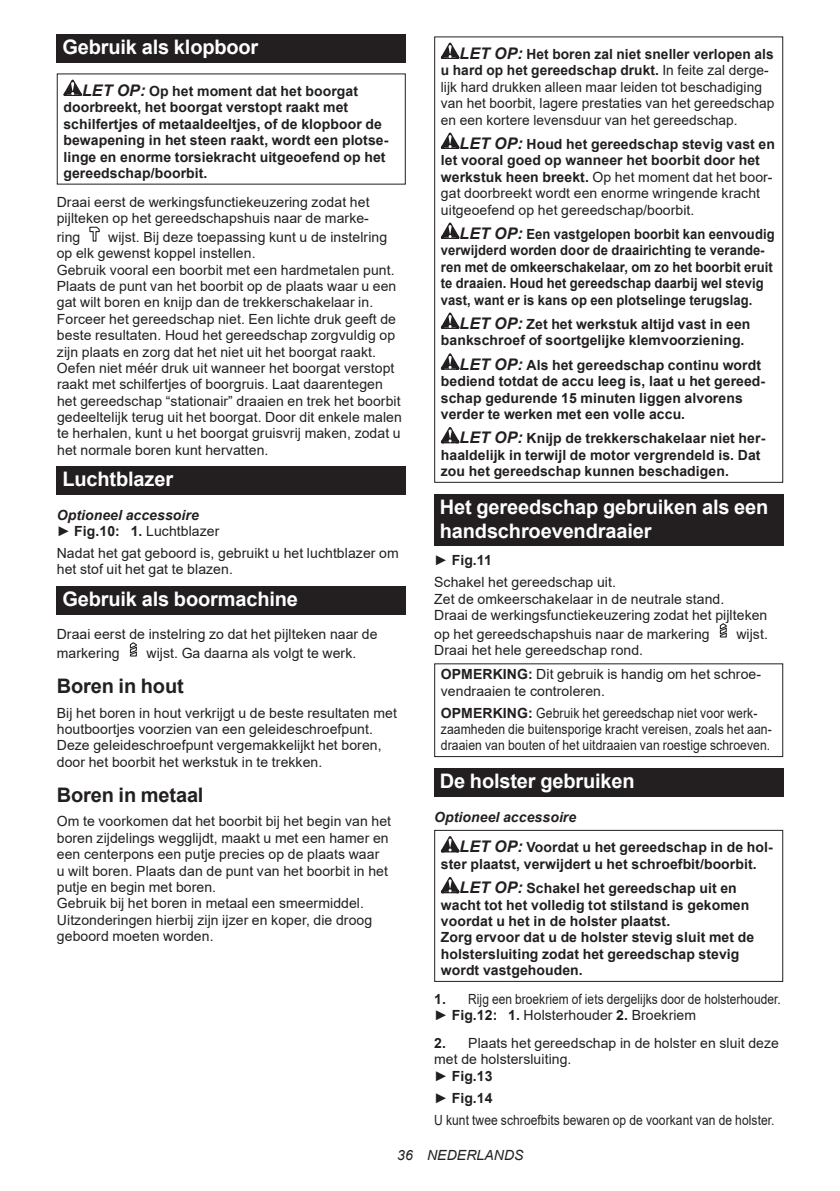
<style>
.page{position:relative;width:840px;height:1191px;background:#fff}
.page>*{position:absolute;margin:0;border:0;box-sizing:border-box;transform-origin:0 0}
.t1{font:700 20px/23.4px "Arial";letter-spacing:-.01em;color:#fff}
.t2{font:700 20px "Arial";letter-spacing:-.01em;color:#231f20}
.t3{font:14px/16.4px "Arial";letter-spacing:.005em;color:#231f20}
.t4{font:700 14px/16.4px "Arial";letter-spacing:.005em;color:#231f20}
.t5{font:700 14px/16.4px "Arial";letter-spacing:.005em;color:#231f20;scale:.93 1}
.t6{font:14px/16.4px "Arial";letter-spacing:.005em;color:#231f20;scale:.87 1}
.t7{font:14px/16.4px "Arial";letter-spacing:.005em;color:#231f20;scale:.85 1}
.t8{font:italic 700 14px/16.4px "Arial";letter-spacing:.005em;color:#231f20}
.t9{font:italic 14px "Arial";letter-spacing:.005em;color:#231f20}
.s1{font-style:italic;font-size:16px}
.s2{font-weight:400;font-style:normal}
.s3{font-style:normal}
.s4{font-weight:700;font-style:italic;font-size:16px}
.s5{font-weight:700}
.s6{font-style:italic}
</style>
<div class="page">
<div style="left:57px;top:34px;width:348px;height:29px;background:#231f20"></div>
<svg style="left:63px;top:80px;width:19px;height:16px"></svg>
<svg style="left:89px;top:226px;width:11px;height:16px"></svg>
<div style="left:57px;top:466px;width:348px;height:29px;background:#231f20"></div>
<div style="left:57px;top:586px;width:348px;height:28px;background:#231f20"></div>
<svg style="left:129px;top:642px;width:8px;height:15px"></svg>
<svg style="left:440px;top:43px;width:19px;height:16px"></svg>
<svg style="left:440px;top:133px;width:19px;height:16px"></svg>
<svg style="left:440px;top:223px;width:19px;height:16px"></svg>
<svg style="left:440px;top:312px;width:19px;height:17px"></svg>
<svg style="left:440px;top:353px;width:19px;height:17px"></svg>
<svg style="left:440px;top:427px;width:19px;height:16px"></svg>
<div style="left:434px;top:36px;width:348px;height:447px;border:1px solid #231f20"></div>
<div style="left:434px;top:494px;width:348px;height:52px;background:#231f20"></div>
<svg style="left:719px;top:623px;width:8px;height:15px"></svg>
<div style="left:434px;top:663px;width:348px;height:94px;border:1px solid #231f20"></div>
<div style="left:434px;top:768px;width:348px;height:29px;background:#231f20"></div>
<svg style="left:440px;top:836px;width:19px;height:16px"></svg>
<svg style="left:440px;top:877px;width:19px;height:16px"></svg>
<div style="left:434px;top:830px;width:348px;height:152px;border:1px solid #231f20"></div>
<h1 class="t1" style="left:62px;top:36px;width:197px">Gebruik als klopboor</h1>
<p class="t4" style="left:63px;top:83px;width:326px;text-indent:19px"><span class="s1">LET OP:</span> Op het moment dat het boorgat doorbreekt, het boorgat verstopt raakt met schilfertjes of metaaldeeltjes, of de klopboor de bewapening in het steen raakt, wordt een plotse&shy;linge en enorme torsiekracht uitgeoefend op het gereedschap/boorbit.</p>
<p class="t3" style="left:57px;top:193px;width:314px">Draai eerst de werkingsfunctiekeuzering zodat het pijlteken op het gereedschapshuis naar de marke-</p>
<p class="t3" style="left:57px;top:229px;width:25px">ring</p>
<p class="t3" style="left:57px;top:229px;width:346px;text-indent:51px">wijst. Bij deze toepassing kunt u de instelring op elk gewenst koppel instellen.<br>Gebruik vooral een boorbit met een hardmetalen punt.<br>Plaats de punt van het boorbit op de plaats waar u een gat wilt boren en knijp dan de trekkerschakelaar in.<br>Forceer het gereedschap niet. Een lichte druk geeft de beste resultaten. Houd het gereedschap zorgvuldig op zijn plaats en zorg dat het niet uit het boorgat raakt.<br>Oefen niet méér druk uit wanneer het boorgat verstopt raakt met schilfertjes of boorgruis. Laat daarentegen het gereedschap “stationair” draaien en trek het boorbit gedeeltelijk terug uit het boorgat. Door dit enkele malen te herhalen, kunt u het boorgat gruisvrij maken, zodat u het normale boren kunt hervatten.</p>
<h1 class="t1" style="left:62px;top:468px;width:112px">Luchtblazer</h1>
<p class="t8" style="left:57px;top:507px;width:164px">Optioneel accessoire<br><span class="s2">►</span> <span class="s3">Fig.10: 1.</span> <span class="s2">Luchtblazer</span></p>
<p class="t3" style="left:57px;top:545px;width:343px">Nadat het gat geboord is, gebruikt u het luchtblazer om het stof uit het gat te blazen.</p>
<h1 class="t1" style="left:62px;top:587px;width:237px">Gebruik als boormachine</h1>
<p class="t3" style="left:57px;top:625px;width:322px;line-height:18.8px">Draai eerst de instelring zo dat het pijlteken naar de markering</p>
<p class="t3" style="left:146px;top:644px;width:211px">wijst. Ga daarna als volgt te werk.</p>
<h1 class="t2" style="left:57px;top:671px;width:128px">Boren in hout</h1>
<p class="t3" style="left:57px;top:704px;width:341px">Bij het boren in hout verkrijgt u de beste resultaten met houtboortjes voorzien van een geleideschroefpunt.<br>Deze geleideschroefpunt vergemakkelijkt het boren, door het boorbit het werkstuk in te trekken.</p>
<h1 class="t2" style="left:57px;top:780px;width:148px">Boren in metaal</h1>
<p class="t3" style="left:57px;top:813px;width:336px">Om te voorkomen dat het boorbit bij het begin van het boren zijdelings wegglijdt, maakt u met een hamer en een centerpons een putje precies op de plaats waar<br>u wilt boren. Plaats dan de punt van het boorbit in het putje en begin met boren.<br>Gebruik bij het boren in metaal een smeermiddel.<br>Uitzonderingen hierbij zijn ijzer en koper, die droog geboord moeten worden.</p>
<p class="t3" style="left:440px;top:46px;width:335px;text-indent:19px"><span class="s4">LET OP:</span> <span class="s5">Het boren zal niet sneller verlopen als u hard op het gereedschap drukt.</span> In feite zal derge&shy;lijk hard drukken alleen maar leiden tot beschadiging van het boorbit, lagere prestaties van het gereedschap en een kortere levensduur van het gereedschap.</p>
<p class="t3" style="left:440px;top:136px;width:335px;text-indent:19px"><span class="s4">LET OP:</span> <span class="s5">Houd het gereedschap stevig vast en let vooral goed op wanneer het boorbit door het werkstuk heen breekt.</span> Op het moment dat het boor&shy;gat doorbreekt wordt een enorme wringende kracht uitgeoefend op het gereedschap/boorbit.</p>
<p class="t5" style="left:440px;top:226px;width:360px;text-indent:19px"><span class="s1">LET OP:</span> Een vastgelopen boorbit kan eenvoudig verwijderd worden door de draairichting te verande&shy;ren met de omkeerschakelaar, om zo het boorbit eruit te draaien. Houd het gereedschap daarbij wel stevig vast, want er is kans op een plotselinge terugslag.</p>
<p class="t4" style="left:440px;top:316px;width:311px;text-indent:19px"><span class="s1">LET OP:</span> Zet het werkstuk altijd vast in een bankschroef of soortgelijke klemvoorziening.</p>
<p class="t4" style="left:440px;top:357px;width:325px;text-indent:19px"><span class="s1">LET OP:</span> Als het gereedschap continu wordt bediend totdat de accu leeg is, laat u het gereed&shy;schap gedurende 15 minuten liggen alvorens verder te werken met een volle accu.</p>
<p class="t4" style="left:440px;top:430px;width:326px;text-indent:19px"><span class="s1">LET OP:</span> Knijp de trekkerschakelaar niet her&shy;haaldelijk in terwijl de motor vergrendeld is. Dat zou het gereedschap kunnen beschadigen.</p>
<h1 class="t1" style="left:439px;top:495px;width:330px">Het gereedschap gebruiken als een handschroevendraaier</h1>
<p class="t3" style="left:434px;top:549px;width:183px;line-height:22px">► <span class="s5">Fig.11<br></span>Schakel het gereedschap uit.</p>
<p class="t3" style="left:434px;top:590px;width:334px">Zet de omkeerschakelaar in de neutrale stand.<br>Draai de werkingsfunctiekeuzering zodat het pijlteken</p>
<p class="t3" style="left:434px;top:625px;width:277px">op het gereedschapshuis naar de markering</p>
<p class="t3" style="left:736px;top:625px;width:33px">wijst.</p>
<p class="t3" style="left:440px;top:638px;width:321px;line-height:23.8px;text-indent:-7px">Draai het hele gereedschap rond.<br><span class="s5">OPMERKING:</span> Dit gebruik is handig om het schroe-</p>
<p class="t3" style="left:440px;top:679px;width:318px;line-height:22px">vendraaien te controleren.<br><span class="s5">OPMERKING:</span> Gebruik het gereedschap niet voor werk-</p>
<p class="t6" style="left:440px;top:721px;width:382px">zaamheden die buitensporige kracht vereisen, zoals het aan&shy;draaien van bouten of het uitdraaien van roestige schroeven.</p>
<h1 class="t1" style="left:439px;top:770px;width:196px">De holster gebruiken</h1>
<p class="t4" style="left:459px;top:801px;width:314px;line-height:30.6px;text-indent:-25px"><span class="s6">Optioneel accessoire<br></span><span class="s1">LET OP:</span> Voordat u het gereedschap in de hol-</p>
<p class="t4" style="left:440px;top:852px;width:317px;line-height:24.4px;text-align:center">ster plaatst, verwijdert u het schroefbit/boorbit.<br><span class="s1">LET OP:</span> Schakel het gereedschap uit en</p>
<p class="t4" style="left:440px;top:896px;width:315px">wacht tot het volledig tot stilstand is gekomen voordat u het in de holster plaatst.<br>Zorg ervoor dat u de holster stevig sluit met de holstersluiting zodat het gereedschap stevig wordt vastgehouden.</p>
<p class="t7" style="left:434px;top:990px;width:409px"><span class="s5">1.</span> Rijg een broekriem of iets dergelijks door de holsterhouder. ► <span class="s5">Fig.12: 1.</span> Holsterhouder <span class="s5">2.</span> Broekriem</p>
<p class="t3" style="left:434px;top:1034px;width:346px"><span class="s5">2.</span> Plaats het gereedschap in de holster en sluit deze met de holstersluiting.<br>► <span class="s5">Fig.13</span></p>
<p class="t3" style="left:434px;top:1086px;width:342px;line-height:22px">► <span class="s5">Fig.14<br></span>U kunt twee schroefbits bewaren op de voorkant van de holster.</p>
<p class="t9" style="left:397px;top:1146px;width:128px">36 NEDERLANDS</p>
</div>
